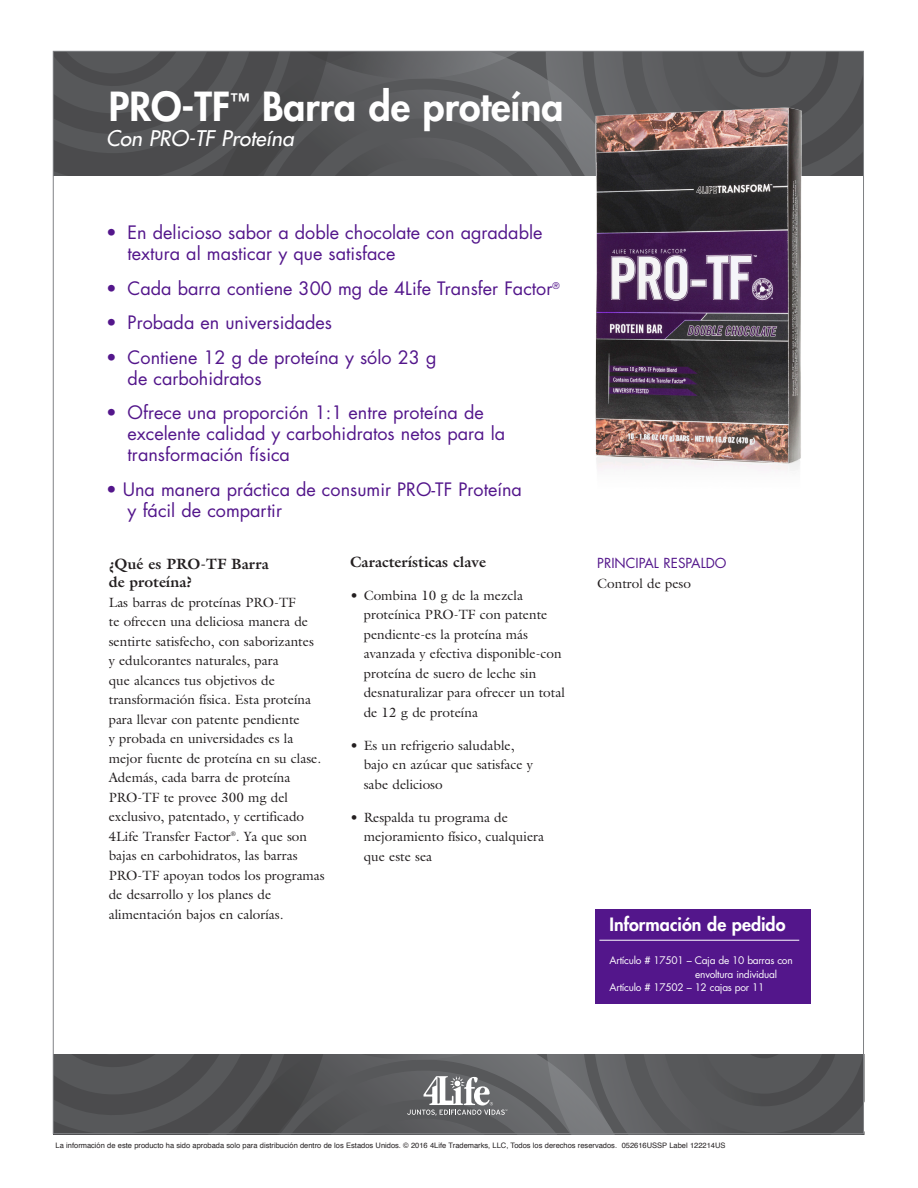
<style>
.page{position:relative;width:918px;height:1188px;background:#fff}
.page>*{position:absolute;margin:0;border:0;box-sizing:border-box;transform-origin:0 0}
.t1{font:800 39px "Futura Std";color:#fff}
.t2{font:italic 500 21px "Futura Std";color:#fff}
.t3{font:18px/21px "Futura Std";color:#53168b}
.t4{font:800 17.85px "Futura Std";color:#fff}
.t5{font:700 15px/18px "Galliard Std";color:#231f20}
.t6{font:13.5px/19.5px "Galliard Std";color:#231f20}
.t7{font:13.5px/19.5px "Futura Std";color:#53168b}
.t8{font:10.2px "Futura Std";letter-spacing:-.025em;color:#fff}
.t9{font:7.5px "Helvetica";color:#231f20}
.s1{font-family:"Galliard Std";color:#231f20}
</style>
<div class="page">
<svg style="left:55px;top:53px;width:807px;height:123px;background:#565759"></svg>
<div style="left:595px;top:909px;width:216px;height:95px;background:#53168b"></div>
<hr style="left:599px;top:940px;width:200px;height:1px;background:#fff">
<svg style="left:53px;top:1054px;width:811px;height:81px;background:#5b5c5e"></svg>
<img style="left:569px;top:93px;width:240px;height:378px">
<p class="t1" style="left:109px;top:82px;width:456px">PRO-TF<sup>™</sup> Barra de proteína</p>
<p class="t2" style="left:106px;top:125px;width:189px">Con PRO-TF Proteína</p>
<p class="t3" style="left:128px;top:223px;width:416px;text-indent:-22px">• En delicioso sabor a doble chocolate con agradable textura al masticar y que satisface</p>
<p class="t3" style="left:106px;top:278px;width:455px">• Cada barra contiene 300 mg de 4Life Transfer Factor<sup>®</sup></p>
<p class="t3" style="left:106px;top:313px;width:228px">• Probada en universidades</p>
<p class="t3" style="left:128px;top:347px;width:310px;text-indent:-22px">• Contiene 12 g de proteína y sólo 23 g de carbohidratos</p>
<p class="t3" style="left:128px;top:403px;width:379px;text-indent:-22px">• Ofrece una proporción 1:1 entre proteína de excelente calidad y carbohidratos netos para la transformación física</p>
<p class="t3" style="left:128px;top:479px;width:396px;text-indent:-22px">• Una manera práctica de consumir PRO-TF Proteína y fácil de compartir</p>
<p class="t5" style="left:109px;top:555px;width:162px">¿Qué es PRO-TF Barra de proteína?</p>
<p class="t6" style="left:109px;top:592px;width:218px">Las barras de proteínas PRO-TF<br>te ofrecen una deliciosa manera de sentirte satisfecho, con saborizantes<br>y edulcorantes naturales, para<br>que alcances tus objetivos de transformación física. Esta proteína para llevar con patente pendiente<br>y probada en universidades es la mejor fuente de proteína en su clase.<br>Además, cada barra de proteína PRO-TF te provee 300 mg del exclusivo, patentado, y certificado 4Life Transfer Factor<sup>®</sup>. Ya que son bajas en carbohidratos, las barras PRO-TF apoyan todos los programas de desarrollo y los planes de alimentación bajos en calorías.</p>
<p class="t5" style="left:350px;top:553px;width:137px">Características clave</p>
<p class="t6" style="left:364px;top:585px;width:203px;text-indent:-14px">• Combina 10 g de la mezcla proteínica PRO-TF con patente pendiente-es la proteína más avanzada y efectiva disponible-con proteína de suero de leche sin desnaturalizar para ofrecer un total de 12 g de proteína</p>
<p class="t6" style="left:364px;top:735px;width:171px;text-indent:-14px">• Es un refrigerio saludable, bajo en azúcar que satisface y sabe delicioso</p>
<p class="t6" style="left:364px;top:807px;width:182px;text-indent:-14px">• Respalda tu programa de mejoramiento físico, cualquiera que este sea</p>
<p class="t7" style="left:597px;top:554px;width:131px">PRINCIPAL RESPALDO<br><span class="s1">Control de peso</span></p>
<p class="t4" style="left:610px;top:913px;width:178px">Información de pedido</p>
<p class="t8" style="left:610px;top:954px;width:185px">Artículo # 17501 – Caja de 10 barras con</p>
<p class="t8" style="left:695px;top:968px;width:83px">envoltura individual</p>
<p class="t8" style="left:610px;top:981px;width:156px">Artículo # 17502 – 12 cajas por 11</p>
<p class="t9" style="left:56px;top:1139px;width:671px">La información de este producto ha sido aprobada solo para distribución dentro de los Estados Unidos. © 2016 4Life Trademarks, LLC, Todos los derechos reservados. 052616USSP Label 122214US</p>
</div>
